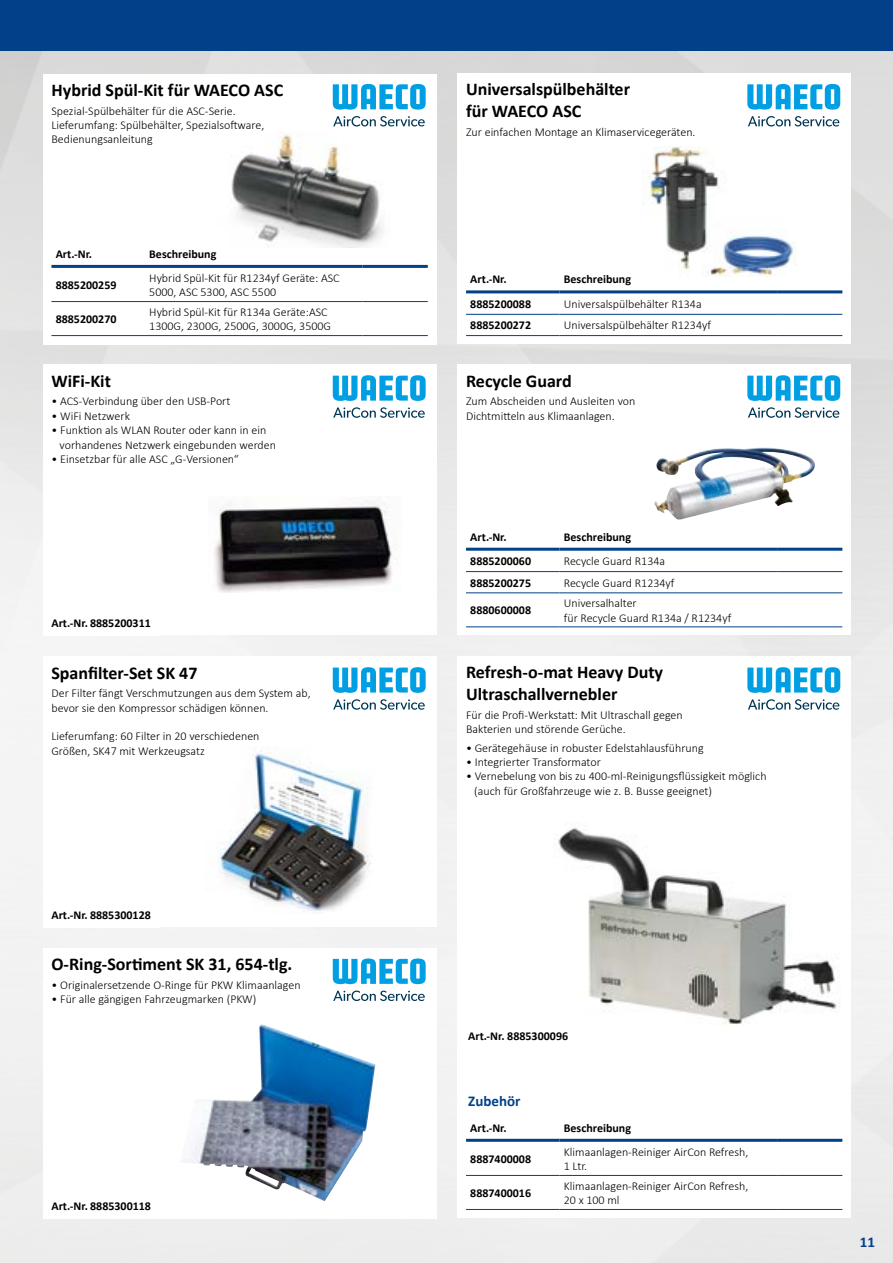
<style>
.page{position:relative;width:893px;height:1263px;background:#fff}
.page>*{position:absolute;margin:0;border:0;box-sizing:border-box;transform-origin:0 0}
.t1{font:700 18px/21.6px "Calibri";color:#000}
.t2{font:700 15px "Calibri";color:#024189}
.t3{font:300 12px/14.4px "Calibri";color:#000}
.t4{font:700 12px "Calibri";color:#000}
</style>
<div class="page">
<div style="left:0;top:0;width:893px;height:51px;background:#024189"></div>
<img style="left:231px;top:134px;width:152px;height:114px">
<svg style="left:333px;top:84px;width:93px;height:26px"></svg>
<svg style="left:333px;top:116px;width:92px;height:10px"></svg>
<hr style="left:51px;top:265px;width:94px;height:3px;background:#024189">
<hr style="left:145px;top:265px;width:217px;height:3px;background:#024189">
<hr style="left:362px;top:265px;width:66px;height:3px;background:#024189">
<hr style="left:51px;top:301px;width:94px;height:1px;background:#024189">
<hr style="left:145px;top:301px;width:217px;height:1px;background:#024189">
<hr style="left:362px;top:301px;width:66px;height:1px;background:#024189">
<hr style="left:51px;top:335px;width:94px;height:1px;background:#024189">
<hr style="left:145px;top:335px;width:217px;height:1px;background:#024189">
<hr style="left:362px;top:335px;width:66px;height:1px;background:#024189">
<img style="left:643px;top:146px;width:154px;height:131px">
<svg style="left:747px;top:84px;width:93px;height:26px"></svg>
<svg style="left:748px;top:116px;width:91px;height:10px"></svg>
<hr style="left:466px;top:290px;width:94px;height:3px;background:#024189">
<hr style="left:560px;top:290px;width:217px;height:3px;background:#024189">
<hr style="left:777px;top:290px;width:65px;height:3px;background:#024189">
<hr style="left:466px;top:314px;width:94px;height:1px;background:#024189">
<hr style="left:560px;top:314px;width:217px;height:1px;background:#024189">
<hr style="left:777px;top:314px;width:65px;height:1px;background:#024189">
<hr style="left:466px;top:335px;width:94px;height:1px;background:#024189">
<hr style="left:560px;top:335px;width:217px;height:1px;background:#024189">
<hr style="left:777px;top:335px;width:65px;height:1px;background:#024189">
<img style="left:214px;top:501px;width:185px;height:91px">
<svg style="left:333px;top:375px;width:93px;height:26px"></svg>
<svg style="left:333px;top:407px;width:92px;height:11px"></svg>
<img style="left:654px;top:447px;width:161px;height:73px">
<svg style="left:747px;top:375px;width:93px;height:26px"></svg>
<svg style="left:748px;top:407px;width:91px;height:11px"></svg>
<hr style="left:466px;top:548px;width:94px;height:3px;background:#024189">
<hr style="left:560px;top:548px;width:217px;height:3px;background:#024189">
<hr style="left:777px;top:548px;width:65px;height:3px;background:#024189">
<hr style="left:466px;top:571px;width:94px;height:1px;background:#024189">
<hr style="left:560px;top:571px;width:217px;height:1px;background:#024189">
<hr style="left:777px;top:571px;width:65px;height:1px;background:#024189">
<hr style="left:466px;top:592px;width:94px;height:1px;background:#024189">
<hr style="left:560px;top:592px;width:217px;height:1px;background:#024189">
<hr style="left:777px;top:592px;width:65px;height:1px;background:#024189">
<hr style="left:466px;top:626px;width:94px;height:1px;background:#024189">
<hr style="left:560px;top:626px;width:217px;height:1px;background:#024189">
<hr style="left:777px;top:626px;width:65px;height:1px;background:#024189">
<img style="left:217px;top:746px;width:154px;height:166px">
<svg style="left:333px;top:667px;width:93px;height:26px"></svg>
<svg style="left:333px;top:699px;width:92px;height:11px"></svg>
<svg style="left:204px;top:958px;width:216px;height:244px"></svg>
<img style="left:180px;top:1024px;width:81px;height:141px">
<svg style="left:333px;top:958px;width:93px;height:26px"></svg>
<svg style="left:333px;top:990px;width:92px;height:11px"></svg>
<img style="left:558px;top:827px;width:282px;height:198px">
<svg style="left:747px;top:667px;width:93px;height:26px"></svg>
<svg style="left:748px;top:699px;width:91px;height:11px"></svg>
<hr style="left:466px;top:1139px;width:94px;height:3px;background:#024189">
<hr style="left:560px;top:1139px;width:217px;height:3px;background:#024189">
<hr style="left:777px;top:1139px;width:65px;height:3px;background:#024189">
<hr style="left:466px;top:1175px;width:94px;height:1px;background:#024189">
<hr style="left:560px;top:1175px;width:217px;height:1px;background:#024189">
<hr style="left:777px;top:1175px;width:65px;height:1px;background:#024189">
<hr style="left:466px;top:1209px;width:94px;height:1px;background:#024189">
<hr style="left:560px;top:1209px;width:217px;height:1px;background:#024189">
<hr style="left:777px;top:1209px;width:65px;height:1px;background:#024189">
<h1 class="t1" style="left:51px;top:79px;width:233px">Hybrid Spül-Kit für WAECO ASC</h1>
<p class="t3" style="left:51px;top:103px;width:214px">Spezial-Spülbehälter für die ASC-Serie.<br>Lieferumfang: Spülbehälter, Spezialsoftware,<br>Bedienungsanleitung</p>
<p class="t4" style="left:56px;top:245px;width:38px">Art.-Nr.</p>
<p class="t4" style="left:149px;top:245px;width:69px">Beschreibung</p>
<p class="t4" style="left:56px;top:277px;width:62px">8885200259</p>
<p class="t3" style="left:149px;top:271px;width:192px">Hybrid Spül-Kit für R1234yf Geräte: ASC<br>5000, ASC 5300, ASC 5500</p>
<p class="t4" style="left:56px;top:311px;width:62px">8885200270</p>
<p class="t3" style="left:149px;top:305px;width:183px">Hybrid Spül-Kit für R134a Geräte:ASC<br>1300G, 2300G, 2500G, 3000G, 3500G</p>
<h1 class="t1" style="left:51px;top:370px;width:61px">WiFi-Kit</h1>
<p class="t3" style="left:51px;top:394px;width:180px">• ACS-Verbindung über den USB-Port</p>
<p class="t3" style="left:51px;top:408px;width:80px">• WiFi Netzwerk</p>
<p class="t3" style="left:60px;top:423px;width:218px;text-indent:-8px">• Funktion als WLAN Router oder kann in ein vorhandenes Netzwerk eingebunden werden</p>
<p class="t3" style="left:51px;top:452px;width:189px">• Einsetzbar für alle ASC „G-Versionen“</p>
<p class="t4" style="left:51px;top:614px;width:101px">Art.-Nr. 8885200311</p>
<h1 class="t1" style="left:51px;top:661px;width:148px">Spanfilter-Set SK 47</h1>
<p class="t3" style="left:51px;top:686px;width:261px">Der Filter fängt Verschmutzungen aus dem System ab, bevor sie den Kompressor schädigen können.</p>
<p class="t3" style="left:51px;top:729px;width:210px">Lieferumfang: 60 Filter in 20 verschiedenen<br>Größen, SK47 mit Werkzeugsatz</p>
<p class="t4" style="left:51px;top:906px;width:101px">Art.-Nr. 8885300128</p>
<h1 class="t1" style="left:51px;top:953px;width:242px">O-Ring-Sortiment SK 31, 654-tlg.</h1>
<p class="t3" style="left:51px;top:977px;width:251px">• Originalersetzende O-Ringe für PKW Klimaanlagen</p>
<p class="t3" style="left:51px;top:992px;width:206px">• Für alle gängigen Fahrzeugmarken (PKW)</p>
<p class="t4" style="left:51px;top:1197px;width:101px">Art.-Nr. 8885300118</p>
<h1 class="t1" style="left:466px;top:78px;width:165px">Universalspülbehälter für WAECO ASC</h1>
<p class="t3" style="left:466px;top:124px;width:231px">Zur einfachen Montage an Klimaservicegeräten.</p>
<p class="t4" style="left:470px;top:271px;width:38px">Art.-Nr.</p>
<p class="t4" style="left:564px;top:271px;width:69px">Beschreibung</p>
<p class="t4" style="left:470px;top:296px;width:62px">8885200088</p>
<p class="t3" style="left:564px;top:297px;width:139px">Universalspülbehälter R134a</p>
<p class="t4" style="left:470px;top:317px;width:62px">8885200272</p>
<p class="t3" style="left:564px;top:318px;width:149px">Universalspülbehälter R1234yf</p>
<h1 class="t1" style="left:466px;top:370px;width:107px">Recycle Guard</h1>
<p class="t3" style="left:466px;top:394px;width:171px">Zum Abscheiden und Ausleiten von<br>Dichtmitteln aus Klimaanlagen.</p>
<p class="t4" style="left:470px;top:528px;width:38px">Art.-Nr.</p>
<p class="t4" style="left:564px;top:528px;width:69px">Beschreibung</p>
<p class="t4" style="left:470px;top:553px;width:62px">8885200060</p>
<p class="t3" style="left:564px;top:554px;width:103px">Recycle Guard R134a</p>
<p class="t4" style="left:470px;top:574px;width:62px">8885200275</p>
<p class="t3" style="left:564px;top:575px;width:112px">Recycle Guard R1234yf</p>
<p class="t4" style="left:470px;top:602px;width:62px">8880600008</p>
<p class="t3" style="left:564px;top:596px;width:169px">Universalhalter<br>für Recycle Guard R134a / R1234yf</p>
<h1 class="t1" style="left:466px;top:661px;width:199px">Refresh-o-mat Heavy Duty<br>Ultraschallvernebler</h1>
<p class="t3" style="left:466px;top:707px;width:218px">Für die Profi-Werkstatt: Mit Ultraschall gegen<br>Bakterien und störende Gerüche.</p>
<p class="t3" style="left:466px;top:740px;width:239px">• Gerätegehäuse in robuster Edelstahlausführung</p>
<p class="t3" style="left:466px;top:755px;width:136px">• Integrierter Transformator</p>
<p class="t3" style="left:474px;top:769px;width:294px;text-indent:-8px">• Vernebelung von bis zu 400-ml-Reinigungsflüssigkeit möglich (auch für Großfahrzeuge wie z. B. Busse geeignet)</p>
<p class="t4" style="left:468px;top:1028px;width:101px">Art.-Nr. 8885300096</p>
<p class="t2" style="left:468px;top:1090px;width:54px">Zubehör</p>
<p class="t4" style="left:470px;top:1119px;width:38px">Art.-Nr.</p>
<p class="t4" style="left:564px;top:1119px;width:69px">Beschreibung</p>
<p class="t4" style="left:470px;top:1150px;width:62px">8887400008</p>
<p class="t3" style="left:564px;top:1144px;width:186px">Klimaanlagen-Reiniger AirCon Refresh,<br>1 Ltr.</p>
<p class="t4" style="left:470px;top:1184px;width:62px">8887400016</p>
<p class="t3" style="left:564px;top:1178px;width:186px">Klimaanlagen-Reiniger AirCon Refresh,<br>20 x 100 ml</p>
<p class="t2" style="left:860px;top:1232px;width:17px">11</p>
</div>
